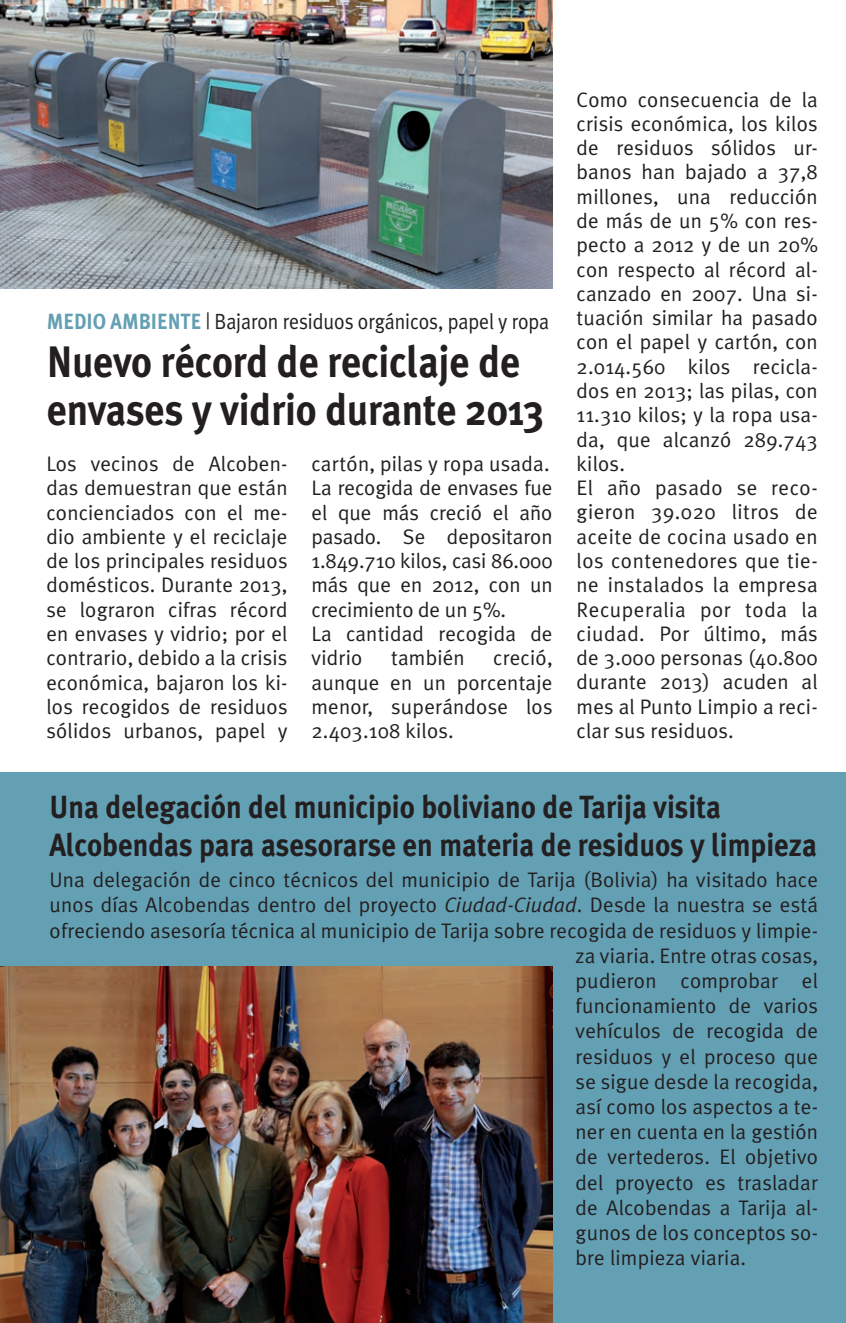
<style>
.page{position:relative;width:846px;height:1323px;background:#fff}
.page>*{position:absolute;margin:0;border:0;box-sizing:border-box;transform-origin:0 0}
.t1{font:700 44px/48px "Meta Plus";letter-spacing:-.005em;color:#231f20;scale:.9 1}
.t2{font:700 32px/38.4px "Meta Plus";color:#231f20;scale:.9 1}
.t3{font:22px "Meta Plus Normal";letter-spacing:-.005em;color:#231f20;scale:.9 1}
.t4{font:21px/24.2px "Meta Plus Normal";letter-spacing:.01em;color:#231f20;text-align:justify}
.s1{font-family:"Meta Plus";font-weight:700;color:#64a0b4}
.s2{font-style:italic}
</style>
<div class="page">
<img style="left:0;top:0;width:553px;height:289px">
<div style="left:0;top:772px;width:846px;height:550px;background:#64a0b4"></div>
<img style="left:0;top:966px;width:553px;height:356px">
<p class="t3" style="left:47px;top:308px;width:560px"><span class="s1">MEDIO AMBIENTE</span> | Bajaron residuos orgánicos, papel y ropa</p>
<h1 class="t1" style="left:47px;top:337px;width:554px">Nuevo récord de reciclaje de envases y vidrio durante 2013</h1>
<p class="t4" style="left:46px;top:451px;width:243px">Los vecinos de Alcoben&shy;das demuestran que están concienciados con el me&shy;dio ambiente y el reciclaje de los principales residuos domésticos. Durante 2013, se lograron cifras récord en envases y vidrio; por el contrario, debido a la crisis económica, bajaron los ki&shy;los recogidos de residuos sólidos urbanos, papel y</p>
<p class="t4" style="left:311px;top:451px;width:243px;text-align:left">cartón, pilas y ropa usada.<br>La recogida de envases fue el que más creció el año pasado. Se depositaron<br>1.849.710 kilos, casi 86.000 más que en 2012, con un crecimiento de un 5%.<br>La cantidad recogida de vidrio</p>
<p class="t4" style="left:311px;top:645px;width:243px;text-indent:182px">creció, aunque en un porcentaje menor, superándose los 2.403.108 kilos.</p>
<p class="t4" style="left:391px;top:645px;width:75px">también</p>
<p class="t4" style="left:576px;top:87px;width:243px;text-align:left">Como consecuencia de la crisis económica, los kilos de residuos sólidos ur&shy;banos han bajado a 37,8 millones, una reducción de más de un 5% con res&shy;pecto a 2012 y de un 20% con respecto al récord al&shy;canzado en 2007. Una si&shy;tuación similar ha pasado con el papel y cartón, con<br>2.014.560 kilos recicla&shy;dos en 2013; las pilas, con<br>11.310 kilos; y la ropa usa&shy;da, que alcanzó 289.743 kilos.<br>El año pasado se reco&shy;gieron 39.020 litros de aceite de cocina usado en los contenedores que tie&shy;ne instalados la empresa<br>Recuperalia por toda la ciudad. Por último, más de 3.000 personas (40.800 durante 2013) acuden al mes al Punto Limpio a reci&shy;clar sus residuos.</p>
<h2 class="t2" style="left:49px;top:787px;width:854px">Una delegación del municipio boliviano de Tarija visita<br>Alcobendas para asesorarse en materia de residuos y limpieza</h2>
<p class="t4" style="left:49px;top:867px;width:770px">Una delegación de cinco técnicos del municipio de Tarija (Bolivia) ha visitado hace</p>
<p class="t4" style="left:49px;top:892px;width:770px">unos días Alcobendas dentro del proyecto <span class="s2">Ciudad-Ciudad</span>. Desde la nuestra se está</p>
<p class="t4" style="left:49px;top:917px;width:770px">ofreciendo asesoría técnica al municipio de Tarija sobre recogida de residuos y limpie-</p>
<p class="t4" style="left:575px;top:943px;width:244px">za viaria. Entre otras cosas,</p>
<p class="t4" style="left:575px;top:968px;width:244px">pudieron comprobar el</p>
<p class="t4" style="left:575px;top:993px;width:244px">funcionamiento de varios</p>
<p class="t4" style="left:575px;top:1018px;width:244px">vehículos de recogida de</p>
<p class="t4" style="left:575px;top:1043px;width:244px">residuos y el proceso que</p>
<p class="t4" style="left:575px;top:1069px;width:244px">se sigue desde la recogida,</p>
<p class="t4" style="left:575px;top:1094px;width:244px">así como los aspectos a te-</p>
<p class="t4" style="left:575px;top:1119px;width:244px">ner en cuenta en la gestión</p>
<p class="t4" style="left:575px;top:1144px;width:244px">de vertederos. El objetivo</p>
<p class="t4" style="left:575px;top:1169px;width:244px">del proyecto es trasladar</p>
<p class="t4" style="left:575px;top:1195px;width:244px">de Alcobendas a Tarija al-</p>
<p class="t4" style="left:575px;top:1220px;width:244px">gunos de los conceptos so-</p>
<p class="t4" style="left:575px;top:1245px;width:172px">bre limpieza viaria.</p>
</div>
